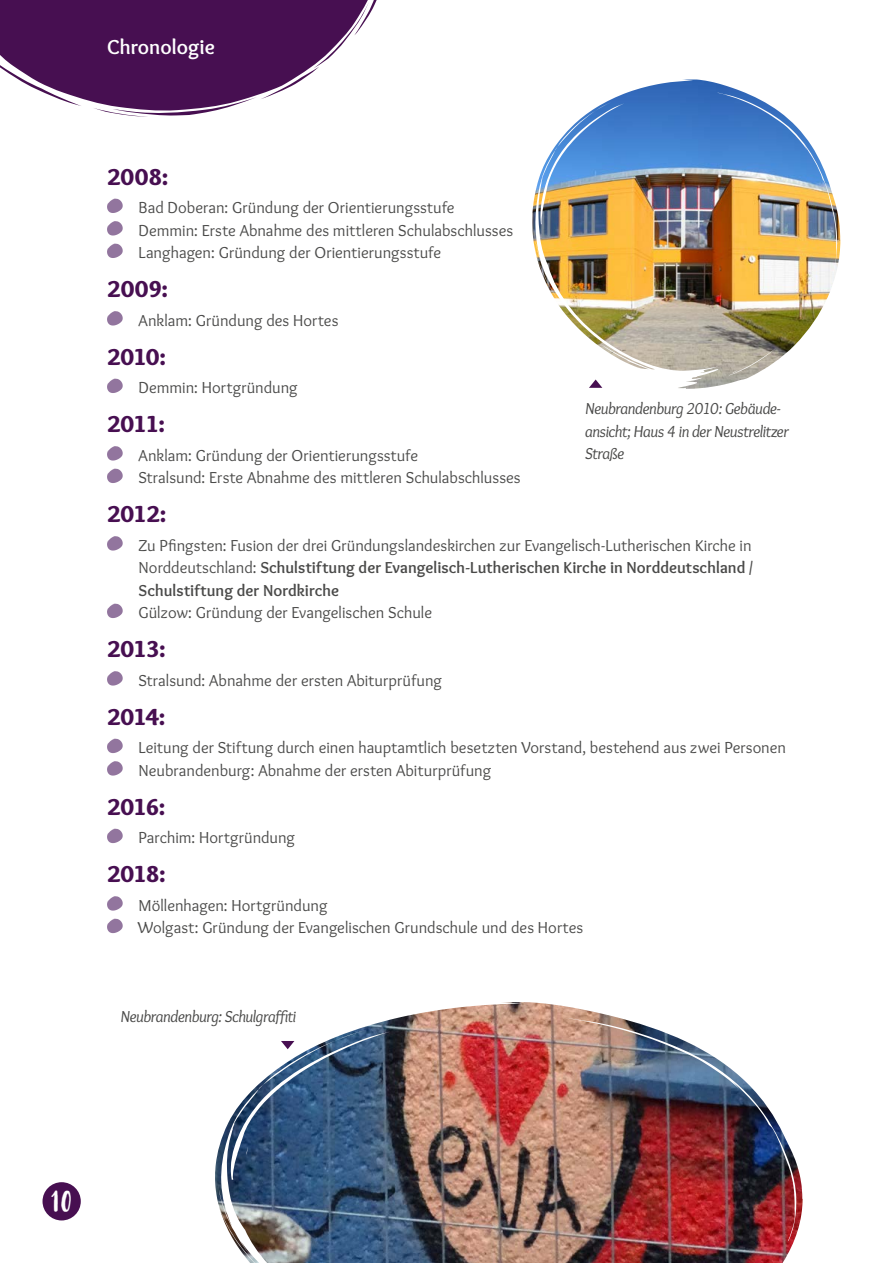
<style>
.page{position:relative;width:893px;height:1263px;background:#fff}
.page>*{position:absolute;margin:0;border:0;box-sizing:border-box;transform-origin:0 0}
.t1{font:28.5px "Budidaya";color:#fff}
.t2{font:900 24px "Overlock";letter-spacing:-.035em;color:#470f51}
.t3{font:700 21px "Overlock";color:#fff}
.t4{font:16.5px/22.5px "Overlock";color:#4a4a49}
.t5{font:italic 16.5px/22.5px "Overlock";letter-spacing:-.025em;color:#4a4a49}
.s1{font-weight:700}
</style>
<div class="page">
<div style="left:43px;top:1182px;width:38px;height:38px;background:#470f51;border-radius:50%"></div>
<svg style="left:0;top:0;width:377px;height:117px;fill:#470f51"></svg>
<svg style="left:107px;top:199px;width:16px;height:14px"></svg>
<svg style="left:107px;top:221px;width:16px;height:15px"></svg>
<svg style="left:107px;top:244px;width:16px;height:14px"></svg>
<svg style="left:107px;top:311px;width:16px;height:15px"></svg>
<svg style="left:107px;top:379px;width:16px;height:14px"></svg>
<svg style="left:107px;top:446px;width:16px;height:15px"></svg>
<svg style="left:107px;top:469px;width:16px;height:14px"></svg>
<svg style="left:107px;top:536px;width:16px;height:15px"></svg>
<svg style="left:107px;top:604px;width:16px;height:14px"></svg>
<svg style="left:107px;top:671px;width:16px;height:15px"></svg>
<svg style="left:107px;top:739px;width:16px;height:14px"></svg>
<svg style="left:107px;top:761px;width:16px;height:15px"></svg>
<svg style="left:107px;top:829px;width:16px;height:14px"></svg>
<svg style="left:107px;top:896px;width:16px;height:15px"></svg>
<svg style="left:107px;top:919px;width:16px;height:14px"></svg>
<img style="left:215px;top:1002px;width:588px;height:261px">
<svg style="left:281px;top:1041px;width:13px;height:8px"></svg>
<img style="left:589px;top:79px;width:251px;height:310px">
<img style="left:532px;top:80px;width:186px;height:292px">
<p class="t3" style="left:107px;top:35px;width:109px">Chronologie</p>
<h2 class="t2" style="left:107px;top:161px;width:63px">2008:</h2>
<p class="t4" style="left:139px;top:196px;width:376px">Bad Doberan: Gründung der Orientierungsstufe<br>Demmin: Erste Abnahme des mittleren Schulabschlusses<br>Langhagen: Gründung der Orientierungsstufe</p>
<h2 class="t2" style="left:107px;top:274px;width:62px">2009:</h2>
<p class="t4" style="left:139px;top:309px;width:201px">Anklam: Gründung des Hortes</p>
<h2 class="t2" style="left:107px;top:341px;width:60px">2010:</h2>
<p class="t4" style="left:139px;top:376px;width:161px">Demmin: Hortgründung</p>
<h2 class="t2" style="left:107px;top:409px;width:59px">2011:</h2>
<p class="t4" style="left:139px;top:444px;width:384px">Anklam: Gründung der Orientierungsstufe<br>Stralsund: Erste Abnahme des mittleren Schulabschlusses</p>
<h2 class="t2" style="left:107px;top:499px;width:61px">2012:</h2>
<p class="t4" style="left:139px;top:534px;width:616px;text-align:justify">Zu Pfingsten: Fusion der drei Gründungslandeskirchen zur Evangelisch-Lutherischen Kirche in Norddeutschland: <span class="s1">Schulstiftung der Evangelisch-Lutherischen Kirche in Norddeutschland / Schulstiftung der Nordkirche</span></p>
<p class="t4" style="left:139px;top:601px;width:295px">Gülzow: Gründung der Evangelischen Schule</p>
<h2 class="t2" style="left:107px;top:634px;width:60px">2013:</h2>
<p class="t4" style="left:139px;top:669px;width:305px">Stralsund: Abnahme der ersten Abiturprüfung</p>
<h2 class="t2" style="left:107px;top:701px;width:60px">2014:</h2>
<p class="t4" style="left:139px;top:736px;width:649px">Leitung der Stiftung durch einen hauptamtlich besetzten Vorstand, bestehend aus zwei Personen<br>Neubrandenburg: Abnahme der ersten Abiturprüfung</p>
<h2 class="t2" style="left:107px;top:791px;width:60px">2016:</h2>
<p class="t4" style="left:139px;top:826px;width:158px">Parchim: Hortgründung</p>
<h2 class="t2" style="left:107px;top:859px;width:60px">2018:</h2>
<p class="t4" style="left:138px;top:894px;width:447px">Möllenhagen: Hortgründung<br>Wolgast: Gründung der Evangelischen Grundschule und des Hortes</p>
<p class="t5" style="left:585px;top:397px;width:205px">Neubrandenburg 2010: Gebäude&shy;ansicht; Haus 4 in der Neustrelitzer<br>Straße</p>
<p class="t5" style="left:120px;top:1005px;width:177px">Neubrandenburg: Schulgraffiti</p>
<h1 class="t1" style="left:51px;top:1186px;width:22px">10</h1>
</div>
